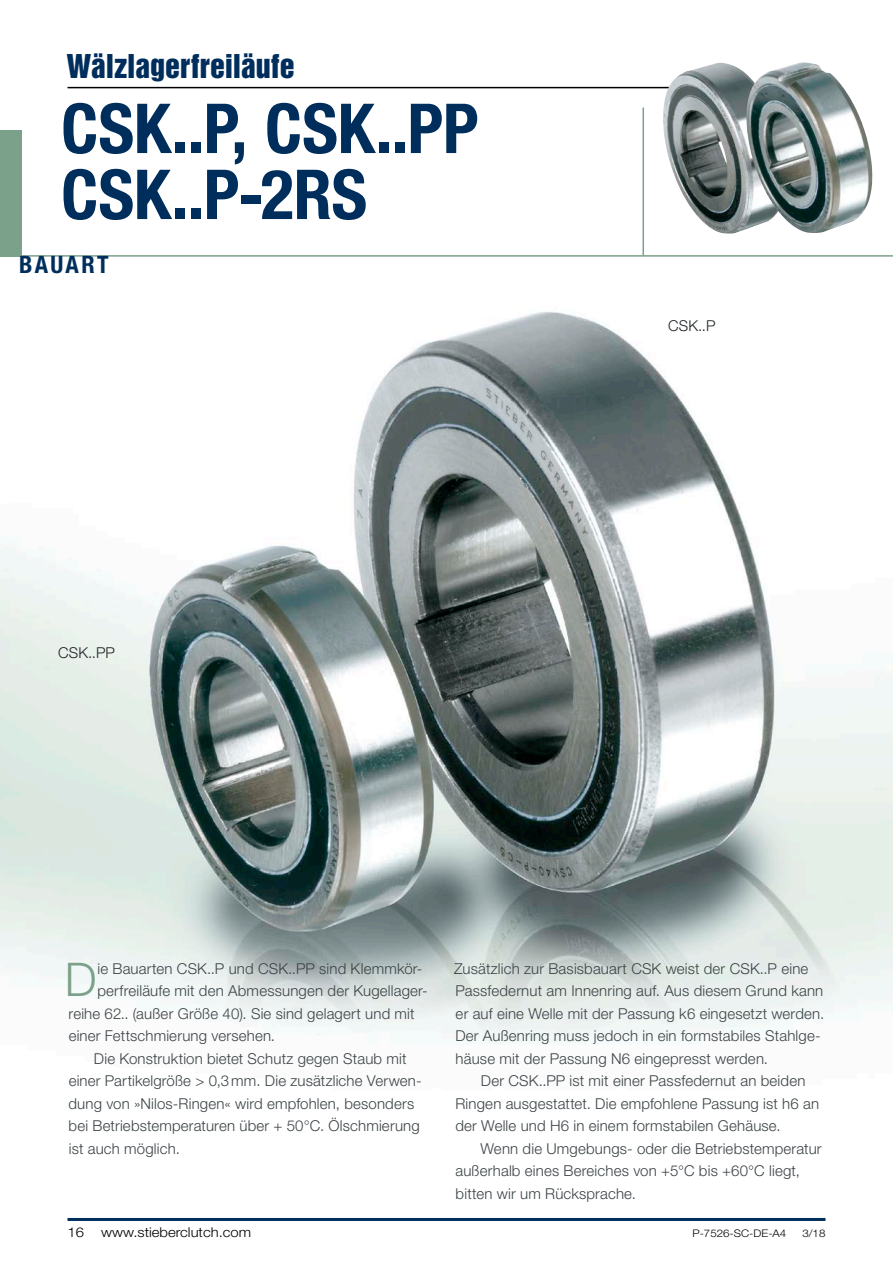
<style>
.page{position:relative;width:893px;height:1263px;background:#fff}
.page>*{position:absolute;margin:0;border:0;box-sizing:border-box;transform-origin:0 0}
.Headline_Big{font:700 condensed 69px/66px "Helvetica Neue LT Std";letter-spacing:-.005em;color:#002e5c}
.Fließtext_Initial{font:300 46.5px "Helvetica Neue LT Std";color:#7ca18a}
.t1{font:30px "Helvetica Inserat LT Std";color:#002e5c}
.Headline_Blau{font:700 condensed 24px "Helvetica Neue LT Std";letter-spacing:.095em;color:#002e5c}
.Fließtext_Initial-2{font:300 15px/22.5px "Helvetica Neue LT Std";letter-spacing:.01em;color:#3b4346}
.Fließtext_Schwarz{font:300 15px "Helvetica Neue LT Std";letter-spacing:.01em;color:#1f2427}
.t2{font:300 13.5px "Helvetica Neue LT Std";color:#000;scale:1.1 1}
.t3{font:300 10.5px "Helvetica Neue LT Std";color:#000;scale:1.1 1}
</style>
<div class="page">
<hr style="left:68px;top:87px;width:756px;height:1px;background:#000">
<hr style="left:0;top:255px;width:893px;height:2px;background:#7ca18a">
<div style="left:0;top:130px;width:21px;height:126px;background:#7ca18a"></div>
<img style="left:0;top:311px;width:892px;height:730px">
<img style="left:656px;top:63px;width:83px;height:171px">
<img style="left:739px;top:62px;width:134px;height:171px">
<hr style="left:68px;top:1218px;width:757px;height:3px;background:#002e5c">
<hr style="left:642px;top:108px;width:2px;height:148px;background:#7ca18a">
<p class="t1" style="left:67px;top:48px;width:230px">Wälzlagerfreiläufe</p>
<p class="Headline_Big" style="left:61px;top:95px;width:419px">CSK..P, CSK..PP<br>CSK..P-2RS</p>
<p class="Headline_Blau" style="left:19px;top:250px;width:91px">BAUART</p>
<p class="Fließtext_Schwarz" style="left:58px;top:644px;width:58px">CSK..PP</p>
<p class="Fließtext_Schwarz" style="left:668px;top:317px;width:49px">CSK..P</p>
<p class="Fließtext_Initial" style="left:65px;top:951px;width:33px">D</p>
<p class="Fließtext_Initial-2" style="left:98px;top:957px;width:326px">ie Bauarten CSK..P und CSK..PP sind Klemmkör-</p>
<p class="Fließtext_Initial-2" style="left:97px;top:979px;width:332px">perfreiläufe mit den Abmessungen der Kugellager-</p>
<p class="Fließtext_Initial-2" style="left:69px;top:1002px;width:348px">reihe 62.. (außer Größe 40). Sie sind gelagert und mit</p>
<p class="Fließtext_Initial-2" style="left:69px;top:1024px;width:208px">einer Fettschmierung versehen.</p>
<p class="Fließtext_Initial-2" style="left:68px;top:1047px;width:355px;text-indent:26px">Die Konstruktion bietet Schutz gegen Staub mit einer Partikelgröße &gt; 0,3mm. Die zusätzliche Verwen&shy;dung von »Nilos-Ringen« wird empfohlen, besonders bei Betriebstemperaturen über + 50°C. Ölschmierung ist auch möglich.</p>
<p class="Fließtext_Initial-2" style="left:454px;top:957px;width:372px">Zusätzlich zur Basisbauart CSK weist der CSK..P eine Passfedernut am Innenring auf. Aus diesem Grund kann er auf eine Welle mit der Passung k6 eingesetzt werden.<br>Der Außenring muss jedoch in ein formstabiles Stahlge&shy;häuse mit der Passung N6 eingepresst werden.</p>
<p class="Fließtext_Initial-2" style="left:455px;top:1069px;width:365px;text-indent:26px">Der CSK..PP ist mit einer Passfedernut an beiden<br>Ringen ausgestattet. Die empfohlene Passung ist h6 an der Welle und H6 in einem formstabilen Gehäuse.</p>
<p class="Fließtext_Initial-2" style="left:455px;top:1137px;width:368px;text-indent:25px">Wenn die Umgebungs- oder die Betriebstemperatur außerhalb eines Bereiches von +5°C bis +60°C liegt, bitten wir um Rücksprache.</p>
<p class="t2" style="left:68px;top:1223px;width:17px">16</p>
<p class="t2" style="left:101px;top:1223px;width:138px">www.stieberclutch.com</p>
<p class="t3" style="left:692px;top:1226px;width:87px">P-7526-SC-DE-A4</p>
<p class="t3" style="left:802px;top:1226px;width:23px">3/18</p>
</div>
